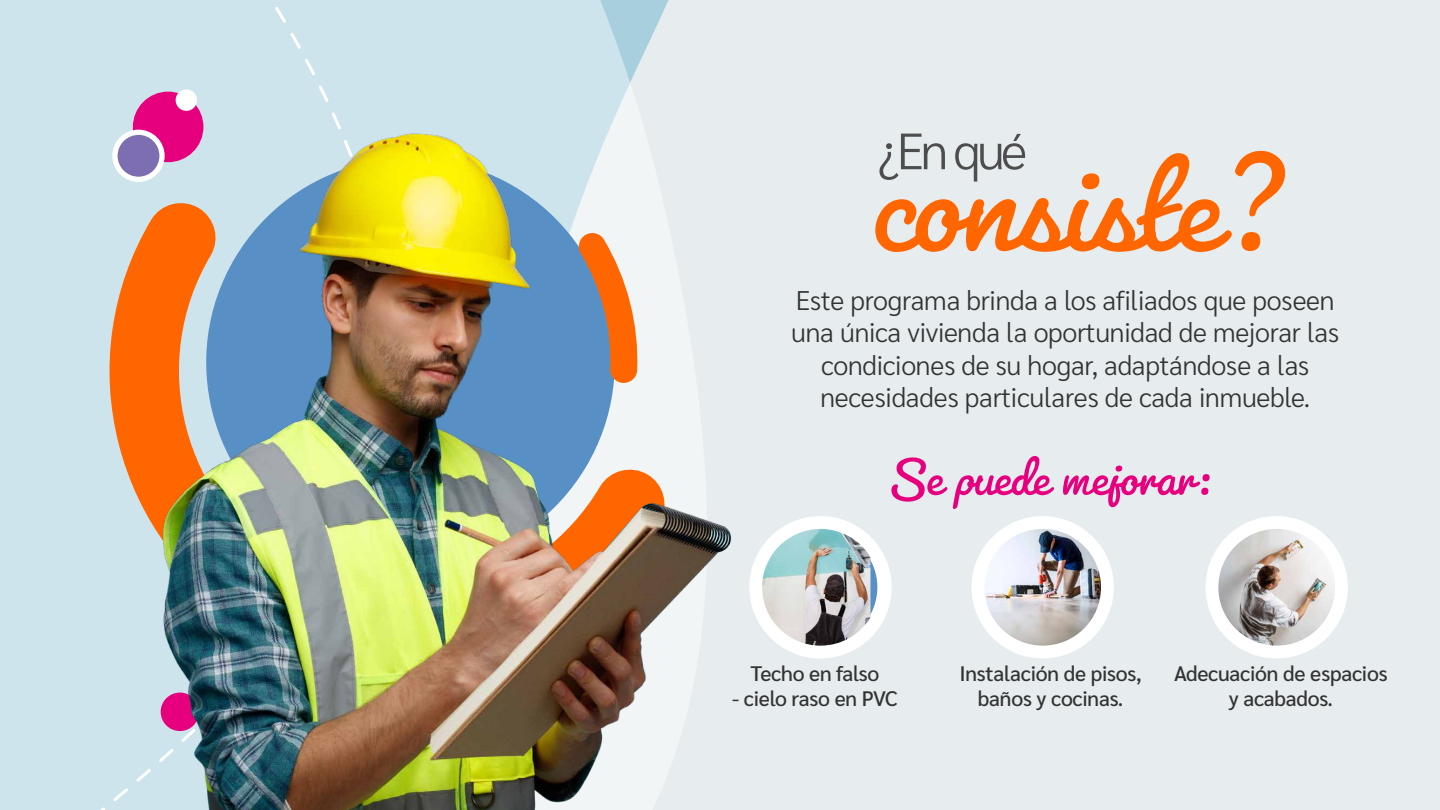
<style>
.page{position:relative;width:1440px;height:810px;background:#e7edef}
.page>*{position:absolute;margin:0;border:0;box-sizing:border-box;transform-origin:0 0}
.t1{font:156.82px "Pacifico";letter-spacing:-.01em;color:#f60}
.t2{font:59.18px "Pacifico";letter-spacing:-.01em;color:#e6007e}
.t3{font:300 50.93px "Sarabun";color:#4d4d4d}
.t4{font:300 27px/32.4px "Sarabun";letter-spacing:-.01em;color:#333;text-align:center}
.t5{font:500 21px/25.2px "Sarabun";letter-spacing:-.01em;color:#333;text-align:center}
</style>
<div class="page">
<svg style="left:395px;top:0;width:274px;height:112px;background:#cde3ea"></svg>
<div style="left:0;top:0;width:395px;height:810px;background:#cee4ec"></div>
<div style="left:133px;top:92px;width:70px;height:70px;background:#e6007e;border-radius:50%"></div>
<div style="left:176px;top:89px;width:21px;height:22px;background:#fff;border-radius:50%"></div>
<div style="left:1213px;top:523px;width:128px;height:128px;background:#fff;border-radius:50%"></div>
<div style="left:1206px;top:516px;width:142px;height:142px;border:14px solid #fff;border-radius:50%"></div>
<img style="left:1218px;top:529px;width:117px;height:117px;border-radius:58px">
<div style="left:979px;top:523px;width:128px;height:128px;background:#fff;border-radius:50%"></div>
<div style="left:972px;top:516px;width:142px;height:142px;border:14px solid #fff;border-radius:50%"></div>
<img style="left:984px;top:529px;width:117px;height:117px;border-radius:58px">
<svg style="left:756px;top:523px;width:129px;height:128px"></svg>
<div style="left:749px;top:516px;width:143px;height:142px;border:14px solid #fff;border-radius:50%"></div>
<img style="left:763px;top:529px;width:107px;height:117px">
<img style="left:52px;top:112px;width:711px;height:698px">
<h3 class="t3" style="left:878px;top:122px;width:151px">¿En qué</h3>
<h1 class="t1" style="left:872px;top:105px;width:409px">consiste?</h1>
<p class="t4" style="left:791px;top:285px;width:549px">Este programa brinda a los afiliados que poseen una única vivienda la oportunidad de mejorar las condiciones de su hogar, adaptándose a las necesidades particulares de cada inmueble.</p>
<h2 class="t2" style="left:889px;top:440px;width:322px">Se puede mejorar:</h2>
<p class="t5" style="left:750px;top:661px;width:130px">Techo en falso</p>
<p class="t5" style="left:732px;top:686px;width:167px">- cielo raso en PVC</p>
<p class="t5" style="left:959px;top:661px;width:184px">Instalación de pisos, baños y cocinas.</p>
<p class="t5" style="left:1174px;top:661px;width:215px">Adecuación de espacios y acabados.</p>
</div>
